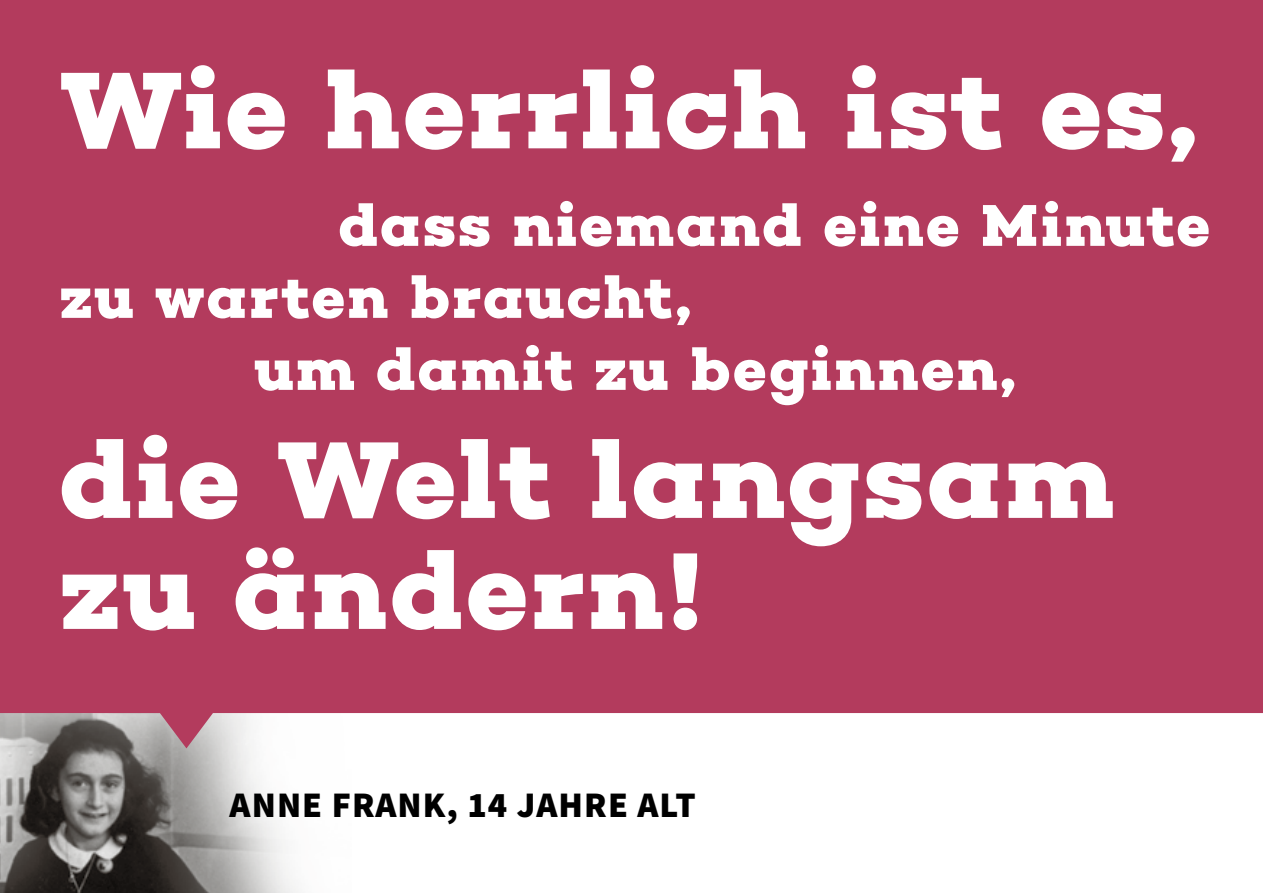
<style>
.page{position:relative;width:1263px;height:893px;background:#fff}
.page>*{position:absolute;margin:0;border:0;box-sizing:border-box;transform-origin:0 0}
.Intro{font:700 111px "Choplin";letter-spacing:.02em;color:#fff}
.Intro-2{font:700 60px "Choplin";letter-spacing:.035em;color:#fff}
.Intro-3{font:900 36px "Source Sans Pro";letter-spacing:.03em;color:#000}
</style>
<div class="page">
<img style="left:0;top:748px;width:299px;height:145px">
<div style="left:0;top:0;width:1263px;height:748px;background:#b33b5d"></div>
<p class="Intro" style="left:60px;top:44px;width:1138px">Wie herrlich ist es,</p>
<p class="Intro-2" style="left:339px;top:189px;width:873px">dass niemand eine Minute</p>
<p class="Intro-2" style="left:60px;top:261px;width:633px">zu warten braucht,</p>
<p class="Intro-2" style="left:254px;top:333px;width:763px">um damit zu beginnen,</p>
<p class="Intro" style="left:60px;top:413px;width:1056px">die Welt langsam</p>
<p class="Intro" style="left:60px;top:524px;width:644px">zu ändern!</p>
<p class="Intro-3" style="left:230px;top:780px;width:467px">ANNE FRANK, 14 JAHRE ALT</p>
</div>
